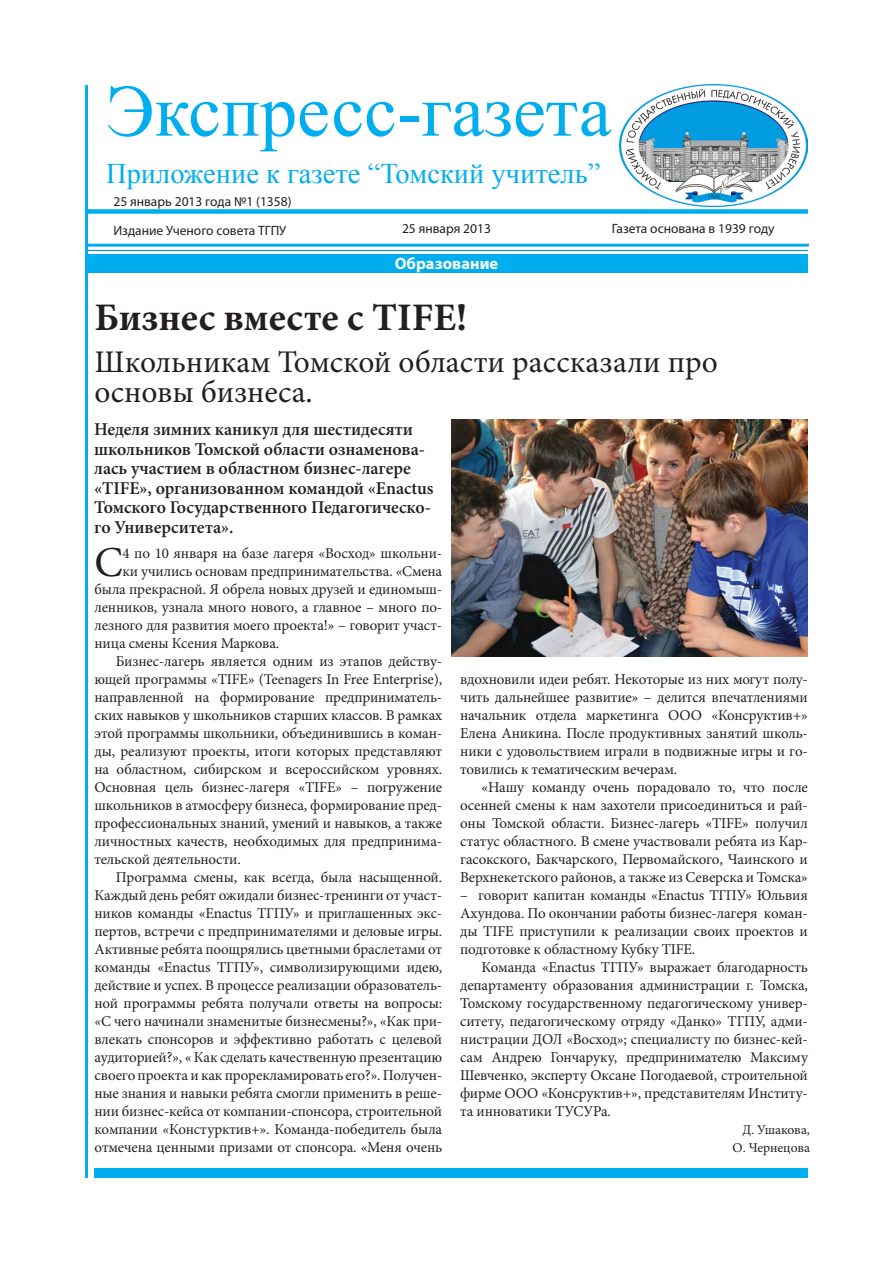
<style>
.page{position:relative;width:893px;height:1263px;background:#fff}
.page>*{position:absolute;margin:0;border:0;box-sizing:border-box;transform-origin:0 0}
.t1{font:73.5px "Times New Roman";color:#00aeef}
.t2{font:42.75px "Minion Pro";color:#231f20}
.t3{font:700 39px "Minion Pro";color:#231f20}
.t4{font:31.5px/30px "Minion Pro";color:#231f20}
.t5{font:28.5px "Times New Roman";color:#00aeef}
.t6{font:600 18px/19.5px "Minion Pro";letter-spacing:-.005em;color:#231f20}
.t7{font:700 16.5px "Myriad Pro";color:#fff}
.t8{font:15px/18px "Minion Pro";letter-spacing:-.01em;color:#231f20;text-align:justify}
.t9{font:13.5px "Myriad Pro";color:#231f20}
.t10{font:13.5px "Minion Pro";letter-spacing:-.005em;color:#231f20}
</style>
<div class="page">
<div style="left:87px;top:209px;width:721px;height:5px;background:#00aeef"></div>
<hr style="left:87px;top:250px;width:721px;height:1px;background:#0092d3">
<hr style="left:85px;top:85px;width:3px;height:1093px;background:#00aeef">
<hr style="left:86px;top:244px;width:723px;height:3px;background:#00aeef">
<div style="left:85px;top:254px;width:723px;height:18px;background:#00aeef"></div>
<div style="left:94px;top:1169px;width:714px;height:9px;background:#00aeef"></div>
<img style="left:452px;top:420px;width:356px;height:237px">
<img style="left:619px;top:85px;width:189px;height:121px">
<p class="t1" style="left:106px;top:62px;width:507px">Экспресс-газета</p>
<p class="t5" style="left:106px;top:155px;width:496px">Приложение к газете “Томский учитель”</p>
<p class="t9" style="left:113px;top:193px;width:180px">25 январь 2013 года №1 (1358)</p>
<p class="t9" style="left:113px;top:222px;width:174px">Издание Ученого совета ТГПУ</p>
<p class="t9" style="left:612px;top:220px;width:164px">Газета основана в 1939 году</p>
<p class="t9" style="left:402px;top:220px;width:90px">25 января 2013</p>
<p class="t7" style="left:395px;top:252px;width:105px">Образование</p>
<p class="t3" style="left:94px;top:290px;width:374px">Бизнес вместе с TIFE!</p>
<p class="t4" style="left:95px;top:347px;width:625px">Школьникам Томской области рассказали про основы бизнеса.</p>
<p class="t6" style="left:94px;top:419px;width:341px">Неделя зимних каникул для шестидесяти школьников Томской области ознаменова&shy;лась участием в областном бизнес-лагере «TIFE», организованном командой «Enactus Томского Государственного Педагогическо&shy;го Университета».</p>
<p class="t2" style="left:94px;top:534px;width:30px">С</p>
<p class="t8" style="left:122px;top:544px;width:321px">4 по 10 января на базе лагеря «Восход» школьни-</p>
<p class="t8" style="left:122px;top:562px;width:321px">ки учились основам предпринимательства. «Смена</p>
<p class="t8" style="left:94px;top:580px;width:349px">была прекрасной. Я обрела новых друзей и единомыш-</p>
<p class="t8" style="left:94px;top:598px;width:349px">ленников, узнала много нового, а главное – много по-</p>
<p class="t8" style="left:94px;top:616px;width:349px">лезного для развития моего проекта!» – говорит участ-</p>
<p class="t8" style="left:94px;top:634px;width:186px">ница смены Ксения Маркова.</p>
<p class="t8" style="left:94px;top:652px;width:349px;text-indent:21px">Бизнес-лагерь является одним из этапов действу&shy;ющей программы «TIFE» (Teenagers In Free Enterprise), направленной на формирование предприниматель&shy;ских навыков у школьников старших классов. В рамках этой программы школьники, объединившись в коман&shy;ды, реализуют проекты, итоги которых представляют на областном, сибирском и всероссийском уровнях.<br>Основная цель бизнес-лагеря «TIFE» – погружение школьников в атмосферу бизнеса, формирование пред&shy;профессиональных знаний, умений и навыков, а также личностных качеств, необходимых для предпринима&shy;тельской деятельности.</p>
<p class="t8" style="left:94px;top:868px;width:349px;text-indent:21px">Программа смены, как всегда, была насыщенной.<br>Каждый день ребят ожидали бизнес-тренинги от участ&shy;ников команды «Enactus ТГПУ» и приглашенных экс&shy;пертов, встречи с предпринимателями и деловые игры.<br>Активные ребята поощрялись цветными браслетами от команды «Enactus ТГПУ», символизирующими идею, действие и успех. В процессе реализации образователь&shy;ной программы ребята получали ответы на вопросы: «С чего начинали знаменитые бизнесмены?», «Как при&shy;влекать спонсоров и эффективно работать с целевой аудиторией?», « Как сделать качественную презентацию своего проекта и как прорекламировать его?». Получен&shy;ные знания и навыки ребята смогли применить в реше&shy;нии бизнес-кейса от компании-спонсора, строительной компании «Констурктив+». Команда-победитель была отмечена ценными призами от спонсора. «Меня очень</p>
<p class="t8" style="left:460px;top:670px;width:349px">вдохновили идеи ребят. Некоторые из них могут полу&shy;чить дальнейшее развитие» – делится впечатлениями начальник отдела маркетинга ООО «Консруктив+» Елена Аникина. После продуктивных занятий школь&shy;ники с удовольствием играли в подвижные игры и го&shy;товились к тематическим вечерам.</p>
<p class="t8" style="left:460px;top:778px;width:349px;text-indent:21px">«Нашу команду очень порадовало то, что после осенней смены к нам захотели присоединиться и рай&shy;оны Томской области. Бизнес-лагерь «TIFE» получил статус областного. В смене участвовали ребята из Кар&shy;гасокского, Бакчарского, Первомайского, Чаинского и Верхнекетского районов, а также из Северска и Томска»</p>
<p class="t8" style="left:460px;top:886px;width:349px">– говорит капитан команды «Enactus ТГПУ» Юльвия Ахундова. По окончании работы бизнес-лагеря коман&shy;ды TIFE приступили к реализации своих проектов и подготовке к областному Кубку TIFE.</p>
<p class="t8" style="left:460px;top:958px;width:349px;text-indent:21px">Команда «Enactus ТГПУ» выражает благодарность департаменту образования администрации г. Томска, Томскому государственному педагогическому универ&shy;ситету, педагогическому отряду «Данко» ТГПУ, адми&shy;нистрации ДОЛ «Восход»; специалисту по бизнес-кей&shy;сам Андрею Гончаруку, предпринимателю Максиму Шевченко, эксперту Оксане Погодаевой, строительной фирме ООО «Консруктив+», представителям Институ&shy;та инноватики ТУСУРа.</p>
<p class="t10" style="left:742px;top:1121px;width:69px">Д. Ушакова,</p>
<p class="t10" style="left:733px;top:1139px;width:79px">О. Чернецова</p>
</div>
